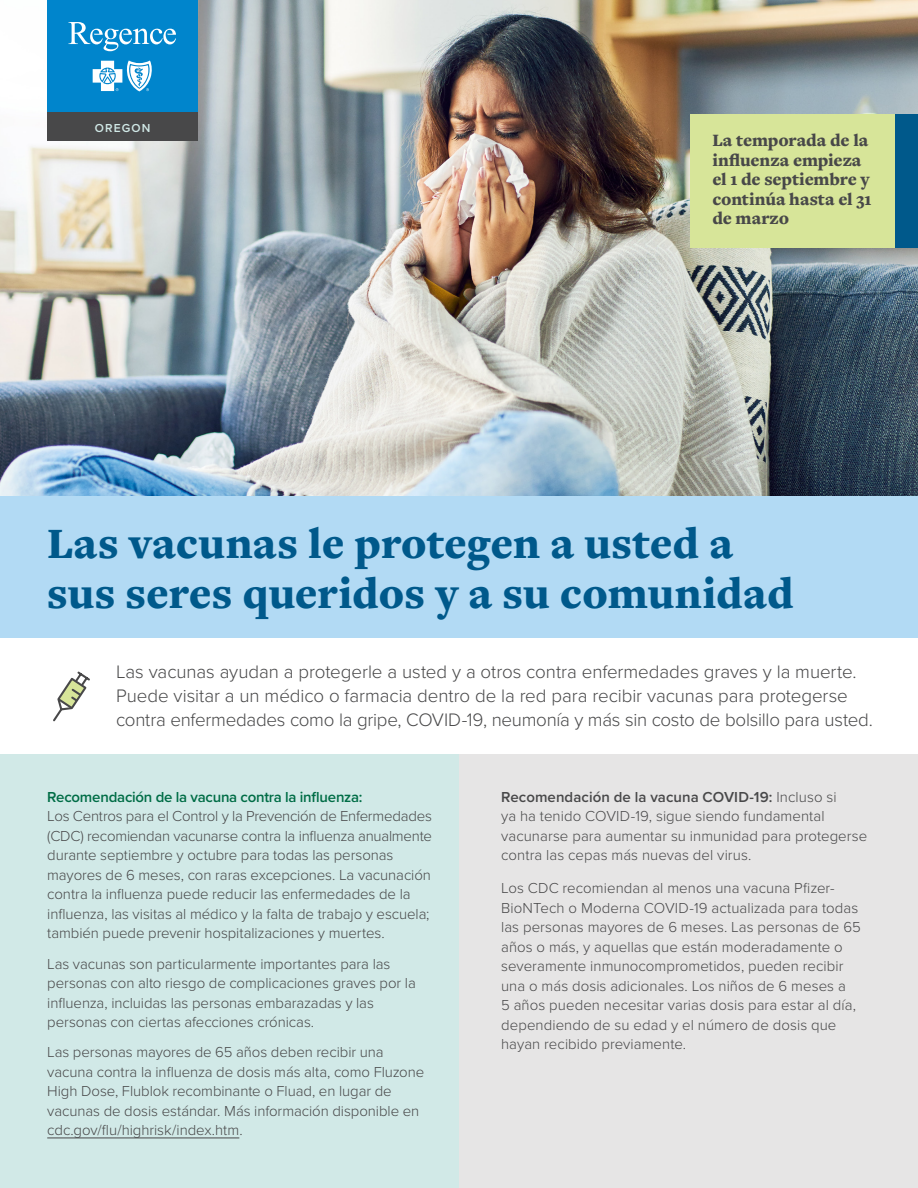
<style>
.page{position:relative;width:918px;height:1188px;background:#fff}
.page>*{position:absolute;margin:0;border:0;box-sizing:border-box;transform-origin:0 0}
.t1{font:900 45px/49.5px "Freight Text Pro";color:#00598b}
.t2{font:300 18.75px/24px "Proxima Nova";letter-spacing:-.005em;color:#484849}
.t3{font:900 18px/19.5px "Freight Text Pro";letter-spacing:-.005em;color:#484849}
.t4{font:300 15px/19.5px "Proxima Nova";letter-spacing:-.005em;color:#484849}
.t5{font:600 15px "Proxima Nova";letter-spacing:-.015em;color:#006d46}
.t6{font:600 12px "Proxima Nova";letter-spacing:.095em;color:#d1e9e7}
.s1{font-weight:600}
</style>
<div class="page">
<img style="left:0;top:0;width:918px;height:496px">
<div style="left:459px;top:754px;width:459px;height:434px;background:#e6e5e5"></div>
<div style="left:0;top:754px;width:459px;height:434px;background:#d1e9e7"></div>
<svg style="left:53px;top:671px;width:37px;height:51px"></svg>
<hr style="left:47px;top:1138px;width:192px;height:1px;background:#484849">
<div style="left:0;top:496px;width:918px;height:142px;background:#b2daf4"></div>
<div style="left:894px;top:114px;width:24px;height:133px;background:#00598b"></div>
<div style="left:690px;top:114px;width:205px;height:133px;background:#d7e599"></div>
<div style="left:47px;top:0;width:151px;height:113px;background:#0085cc"></div>
<svg style="left:93px;top:61px;width:59px;height:30px"></svg>
<svg style="left:68px;top:22px;width:108px;height:29px"></svg>
<div style="left:47px;top:113px;width:151px;height:28px;background:#484849"></div>
<p class="t6" style="left:95px;top:119px;width:57px">OREGON</p>
<p class="t3" style="left:712px;top:130px;width:161px">La temporada de la influenza empieza el 1 de septiembre y continúa hasta el 31 de marzo</p>
<h1 class="t1" style="left:47px;top:518px;width:748px">Las vacunas le protegen a usted a sus seres queridos y a su comunidad</h1>
<p class="t2" style="left:116px;top:658px;width:758px">Las vacunas ayudan a protegerle a usted y a otros contra enfermedades graves y la muerte.<br>Puede visitar a un médico o farmacia dentro de la red para recibir vacunas para protegerse contra enfermedades como la gripe, COVID-19, neumonía y más sin costo de bolsillo para usted.</p>
<p class="t5" style="left:47px;top:786px;width:317px">Recomendación de la vacuna contra la influenza:</p>
<p class="t4" style="left:47px;top:806px;width:386px">Los Centros para el Control y la Prevención de Enfermedades (CDC) recomiendan vacunarse contra la influenza anualmente durante septiembre y octubre para todas las personas mayores de 6 meses, con raras excepciones. La vacunación contra la influenza puede reducir las enfermedades de la influenza, las visitas al médico y la falta de trabajo y escuela; también puede prevenir hospitalizaciones y muertes.</p>
<p class="t4" style="left:47px;top:953px;width:370px">Las vacunas son particularmente importantes para las personas con alto riesgo de complicaciones graves por la influenza, incluidas las personas embarazadas y las personas con ciertas afecciones crónicas.</p>
<p class="t4" style="left:47px;top:1042px;width:379px">Las personas mayores de 65 años deben recibir una vacuna contra la influenza de dosis más alta, como Fluzone High Dose, Flublok recombinante o Fluad, en lugar de vacunas de dosis estándar. Más información disponible en cdc.gov/flu/highrisk/index.htm.</p>
<p class="t4" style="left:501px;top:786px;width:368px"><span class="s1">Recomendación de la vacuna COVID-19:</span> Incluso si<br>ya ha tenido COVID-19, sigue siendo fundamental vacunarse para aumentar su inmunidad para protegerse contra las cepas más nuevas del virus.</p>
<p class="t4" style="left:501px;top:878px;width:361px">Los CDC recomiendan al menos una vacuna Pfizer-BioNTech o Moderna COVID-19 actualizada para todas las personas mayores de 6 meses. Las personas de 65 años o más, y aquellas que están moderadamente o severamente inmunocomprometidos, pueden recibir una o más dosis adicionales. Los niños de 6 meses a<br>5 años pueden necesitar varias dosis para estar al día, dependiendo de su edad y el número de dosis que hayan recibido previamente.</p>
</div>
